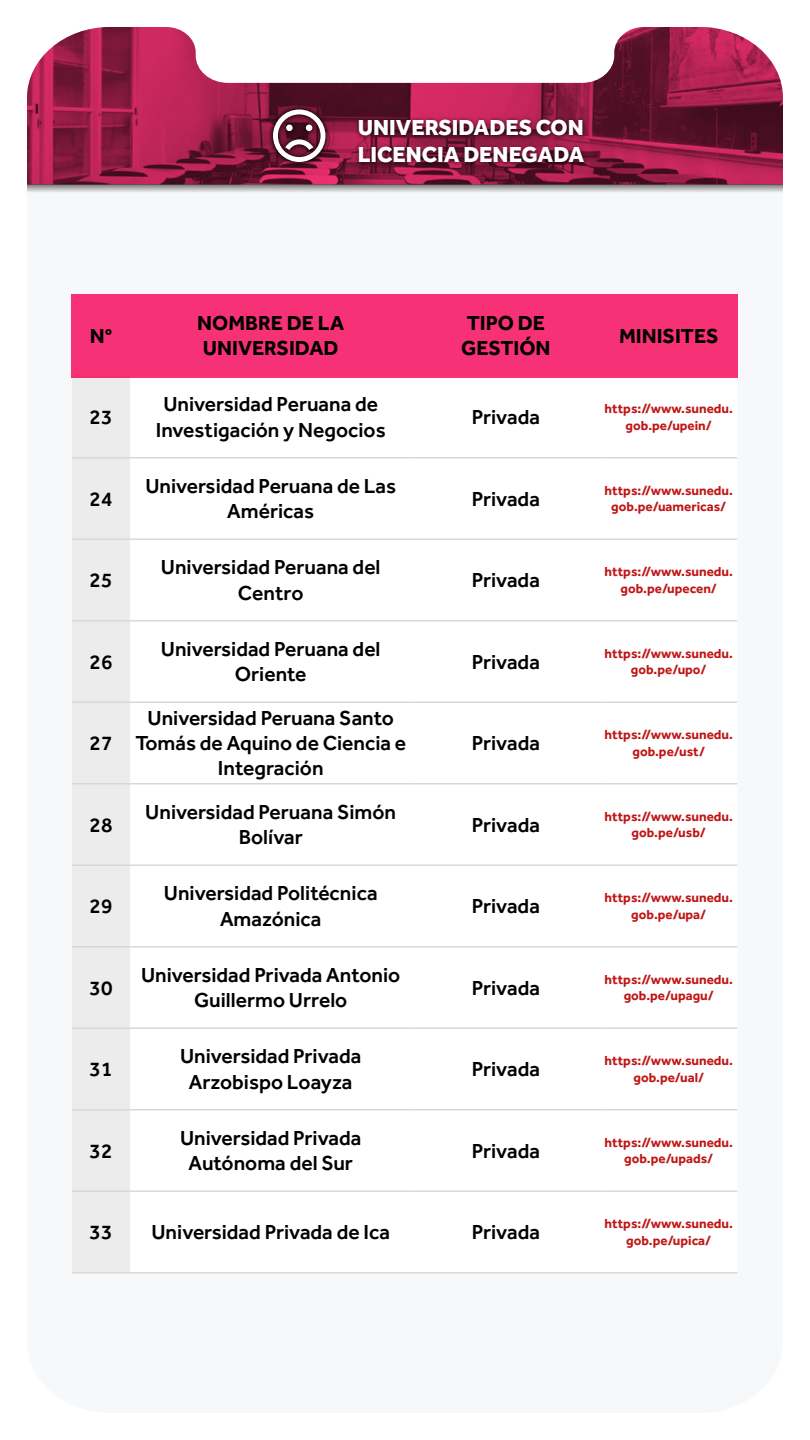
<style>
.page{position:relative;width:810px;height:1440px;background:#fff}
.page>*{position:absolute;margin:0;border:0;box-sizing:border-box;transform-origin:0 0}
.t1{font:800 22.5px/27px "Effra";color:#fff}
.t2{font:500 21px/25.2px "Effra";color:#000;text-align:center}
.t3{font:700 21px/25.2px "Effra";color:#000}
.t4{font:700 13.5px/16.2px "Effra";color:#bf1717;text-align:center}
</style>
<div class="page">
<img style="left:27px;top:27px;width:756px;height:157px">
<div style="left:355px;top:115px;width:234px;height:53px;background:#000;opacity:.75"></div>
<svg style="left:27px;top:184px;width:756px;height:9px;background:#b3afb2"></svg>
<div style="left:268px;top:105px;width:62px;height:62px;background:#000;opacity:.75"></div>
<svg style="left:273px;top:110px;width:53px;height:52px"></svg>
<div style="left:72px;top:378px;width:58px;height:894px;background:#ececec"></div>
<svg style="left:130px;top:621px;width:607px;height:570px"></svg>
<hr style="left:72px;top:457px;width:58px;height:2px;background:#d8d8d8">
<hr style="left:130px;top:457px;width:281px;height:2px;background:#d8d8d8">
<hr style="left:411px;top:457px;width:189px;height:2px;background:#d8d8d8">
<hr style="left:600px;top:457px;width:137px;height:2px;background:#d8d8d8">
<hr style="left:72px;top:538px;width:58px;height:2px;background:#d8d8d8">
<hr style="left:130px;top:538px;width:281px;height:2px;background:#d8d8d8">
<hr style="left:411px;top:538px;width:189px;height:2px;background:#d8d8d8">
<hr style="left:600px;top:538px;width:137px;height:2px;background:#d8d8d8">
<hr style="left:72px;top:620px;width:58px;height:1px;background:#d8d8d8">
<hr style="left:130px;top:620px;width:281px;height:1px;background:#d8d8d8">
<hr style="left:411px;top:620px;width:189px;height:1px;background:#d8d8d8">
<hr style="left:600px;top:620px;width:137px;height:1px;background:#d8d8d8">
<hr style="left:72px;top:701px;width:58px;height:2px;background:#d8d8d8">
<hr style="left:130px;top:701px;width:281px;height:2px;background:#d8d8d8">
<hr style="left:411px;top:701px;width:189px;height:2px;background:#d8d8d8">
<hr style="left:600px;top:701px;width:137px;height:2px;background:#d8d8d8">
<hr style="left:72px;top:783px;width:58px;height:1px;background:#d8d8d8">
<hr style="left:130px;top:783px;width:281px;height:1px;background:#d8d8d8">
<hr style="left:411px;top:783px;width:189px;height:1px;background:#d8d8d8">
<hr style="left:600px;top:783px;width:137px;height:1px;background:#d8d8d8">
<hr style="left:72px;top:865px;width:58px;height:1px;background:#d8d8d8">
<hr style="left:130px;top:865px;width:281px;height:1px;background:#d8d8d8">
<hr style="left:411px;top:865px;width:189px;height:1px;background:#d8d8d8">
<hr style="left:600px;top:865px;width:137px;height:1px;background:#d8d8d8">
<hr style="left:72px;top:946px;width:58px;height:1px;background:#d8d8d8">
<hr style="left:130px;top:946px;width:281px;height:1px;background:#d8d8d8">
<hr style="left:411px;top:946px;width:189px;height:1px;background:#d8d8d8">
<hr style="left:600px;top:946px;width:137px;height:1px;background:#d8d8d8">
<hr style="left:72px;top:1028px;width:58px;height:1px;background:#d8d8d8">
<hr style="left:130px;top:1028px;width:281px;height:1px;background:#d8d8d8">
<hr style="left:411px;top:1028px;width:189px;height:1px;background:#d8d8d8">
<hr style="left:600px;top:1028px;width:137px;height:1px;background:#d8d8d8">
<hr style="left:72px;top:1109px;width:58px;height:1px;background:#d8d8d8">
<hr style="left:130px;top:1109px;width:281px;height:1px;background:#d8d8d8">
<hr style="left:411px;top:1109px;width:189px;height:1px;background:#d8d8d8">
<hr style="left:600px;top:1109px;width:137px;height:1px;background:#d8d8d8">
<hr style="left:72px;top:1191px;width:58px;height:1px;background:#d8d8d8">
<hr style="left:130px;top:1191px;width:281px;height:1px;background:#d8d8d8">
<hr style="left:411px;top:1191px;width:189px;height:1px;background:#d8d8d8">
<hr style="left:600px;top:1191px;width:137px;height:1px;background:#d8d8d8">
<hr style="left:72px;top:1272px;width:58px;height:2px;background:#d8d8d8">
<hr style="left:130px;top:1272px;width:281px;height:2px;background:#d8d8d8">
<hr style="left:411px;top:1272px;width:189px;height:2px;background:#d8d8d8">
<hr style="left:600px;top:1272px;width:137px;height:2px;background:#d8d8d8">
<div style="left:71px;top:295px;width:667px;height:83px;background:#f73175"></div>
<p class="t1" style="left:358px;top:113px;width:228px">UNIVERSIDADES CON<br>LICENCIA DENEGADA</p>
<p class="t3" style="left:90px;top:322px;width:24px">N°</p>
<p class="t2" style="left:90px;top:404px;width:24px">23</p>
<p class="t2" style="left:90px;top:486px;width:24px">24</p>
<p class="t2" style="left:90px;top:567px;width:24px">25</p>
<p class="t2" style="left:90px;top:649px;width:24px">26</p>
<p class="t2" style="left:90px;top:730px;width:24px">27</p>
<p class="t2" style="left:90px;top:812px;width:24px">28</p>
<p class="t2" style="left:90px;top:893px;width:24px">29</p>
<p class="t2" style="left:90px;top:975px;width:24px">30</p>
<p class="t2" style="left:90px;top:1056px;width:24px">31</p>
<p class="t2" style="left:90px;top:1138px;width:24px">32</p>
<p class="t3" style="left:197px;top:310px;width:148px">NOMBRE DE LA<br>UNIVERSIDAD</p>
<p class="t3" style="left:461px;top:310px;width:91px">TIPO DE<br>GESTIÓN</p>
<p class="t3" style="left:619px;top:322px;width:101px">MINISITES</p>
<p class="t2" style="left:156px;top:391px;width:232px">Universidad Peruana de<br>Investigación y Negocios</p>
<p class="t2" style="left:145px;top:473px;width:252px">Universidad Peruana de Las<br>Américas</p>
<p class="t2" style="left:161px;top:554px;width:221px">Universidad Peruana del<br>Centro</p>
<p class="t2" style="left:161px;top:636px;width:221px">Universidad Peruana del<br>Oriente</p>
<p class="t2" style="left:135px;top:705px;width:272px">Universidad Peruana Santo<br>Tomás de Aquino de Ciencia e<br>Integración</p>
<p class="t2" style="left:145px;top:799px;width:252px">Universidad Peruana Simón<br>Bolívar</p>
<p class="t2" style="left:164px;top:880px;width:215px">Universidad Politécnica<br>Amazónica</p>
<p class="t2" style="left:141px;top:962px;width:261px">Universidad Privada Antonio<br>Guillermo Urrelo</p>
<p class="t2" style="left:180px;top:1043px;width:183px">Universidad Privada<br>Arzobispo Loayza</p>
<p class="t2" style="left:180px;top:1125px;width:183px">Universidad Privada<br>Autónoma del Sur</p>
<p class="t2" style="left:472px;top:404px;width:70px">Privada</p>
<p class="t4" style="left:605px;top:400px;width:130px">https://www.sunedu. gob.pe/upein/</p>
<p class="t2" style="left:472px;top:486px;width:70px">Privada</p>
<p class="t4" style="left:605px;top:482px;width:130px">https://www.sunedu. gob.pe/uamericas/</p>
<p class="t2" style="left:472px;top:567px;width:70px">Privada</p>
<p class="t4" style="left:605px;top:563px;width:130px">https://www.sunedu. gob.pe/upecen/</p>
<p class="t2" style="left:472px;top:649px;width:70px">Privada</p>
<p class="t4" style="left:605px;top:645px;width:130px">https://www.sunedu. gob.pe/upo/</p>
<p class="t2" style="left:472px;top:730px;width:70px">Privada</p>
<p class="t4" style="left:605px;top:726px;width:130px">https://www.sunedu. gob.pe/ust/</p>
<p class="t2" style="left:472px;top:812px;width:70px">Privada</p>
<p class="t4" style="left:605px;top:808px;width:130px">https://www.sunedu. gob.pe/usb/</p>
<p class="t2" style="left:472px;top:893px;width:70px">Privada</p>
<p class="t4" style="left:605px;top:889px;width:130px">https://www.sunedu. gob.pe/upa/</p>
<p class="t2" style="left:472px;top:975px;width:70px">Privada</p>
<p class="t4" style="left:605px;top:971px;width:130px">https://www.sunedu. gob.pe/upagu/</p>
<p class="t2" style="left:472px;top:1056px;width:70px">Privada</p>
<p class="t4" style="left:605px;top:1052px;width:130px">https://www.sunedu. gob.pe/ual/</p>
<p class="t2" style="left:472px;top:1138px;width:70px">Privada</p>
<p class="t4" style="left:605px;top:1134px;width:130px">https://www.sunedu. gob.pe/upads/</p>
<p class="t2" style="left:90px;top:1219px;width:24px">33</p>
<p class="t2" style="left:152px;top:1219px;width:240px">Universidad Privada de Ica</p>
<p class="t2" style="left:472px;top:1219px;width:70px">Privada</p>
<p class="t4" style="left:605px;top:1215px;width:130px">https://www.sunedu. gob.pe/upica/</p>
</div>
